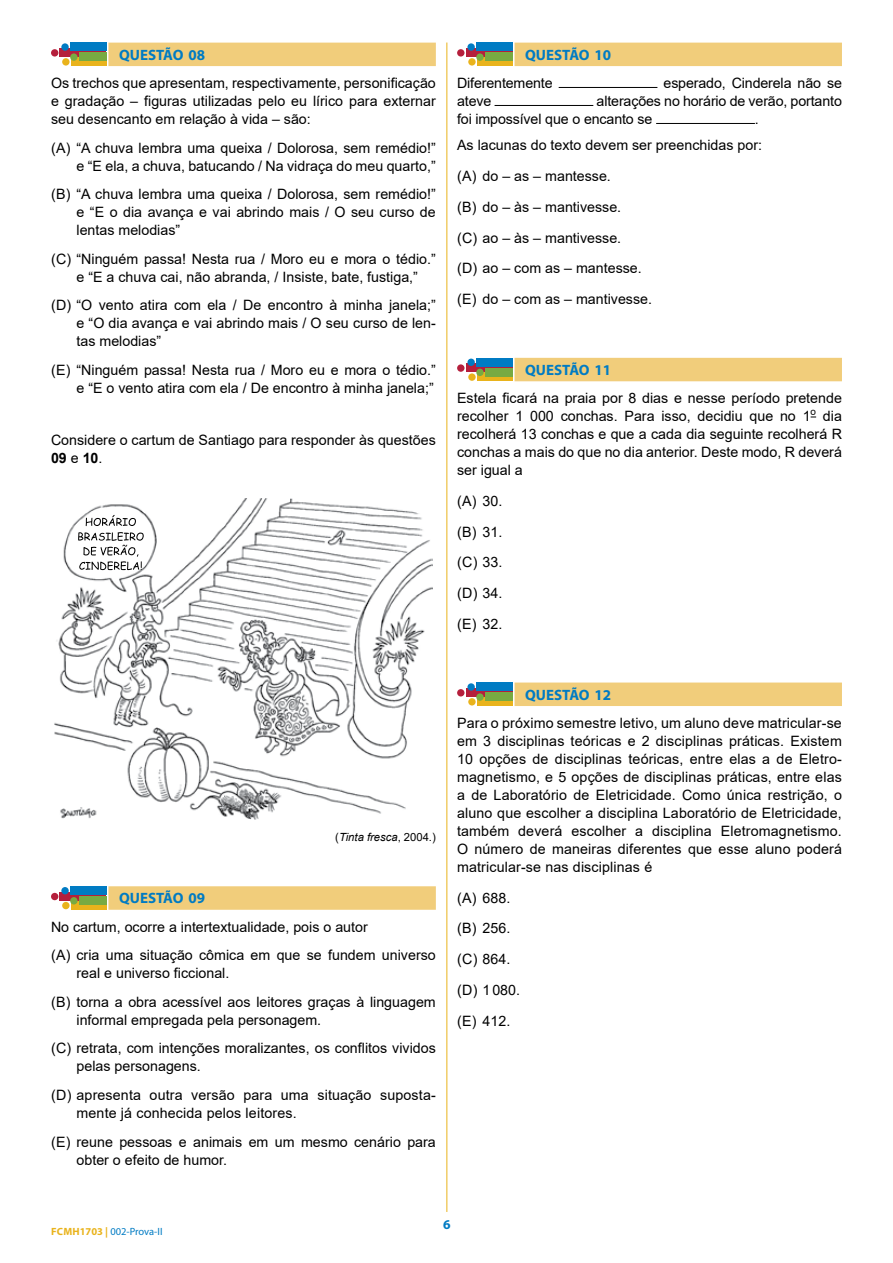
<style>
.page{position:relative;width:893px;height:1263px;background:#fff}
.page>*{position:absolute;margin:0;border:0;box-sizing:border-box;transform-origin:0 0}
.t1{font:700 15px "Myriad Pro";color:#007bc3}
.t2{font:14.25px/18px "Arial";color:#000}
.t3{font:700 13.5px "Myriad Pro";color:#007bc3}
.t4{font:italic 11.25px "Arial";color:#000}
.t5{font:10.5px "Myriad Pro";letter-spacing:-.005em;color:#007bc3}
.s1{font-weight:700}
.s2{font-style:normal}
.s3{font-weight:700;color:#e9b31c}
</style>
<div class="page">
<hr style="left:446px;top:43px;width:1px;height:1169px;background:#e9b31c">
<div style="left:514px;top:43px;width:328px;height:23px;background:#f1cd7b"></div>
<hr style="left:559px;top:87px;width:98px;height:1px;background:#000">
<hr style="left:495px;top:105px;width:98px;height:1px;background:#000">
<hr style="left:656px;top:123px;width:99px;height:1px;background:#000">
<div style="left:514px;top:358px;width:328px;height:23px;background:#f1cd7b"></div>
<div style="left:514px;top:682px;width:328px;height:24px;background:#f1cd7b"></div>
<svg style="left:466px;top:48px;width:46px;height:9px"></svg>
<div style="left:457px;top:49px;width:7px;height:8px;background:#b51f3c;border-radius:50%"></div>
<div style="left:477px;top:57px;width:35px;height:9px;background:#e9b31c"></div>
<div style="left:468px;top:58px;width:8px;height:8px;background:#e9b31c;border-radius:50%"></div>
<div style="left:476px;top:43px;width:36px;height:8px;background:#007bc3"></div>
<div style="left:467px;top:43px;width:8px;height:8px;background:#007bc3;border-radius:50%"></div>
<div style="left:485px;top:53px;width:27px;height:8px;background:#78aa42"></div>
<div style="left:476px;top:53px;width:8px;height:8px;background:#78aa42;border-radius:50%"></div>
<svg style="left:466px;top:364px;width:46px;height:8px"></svg>
<div style="left:457px;top:364px;width:7px;height:8px;background:#b51f3c;border-radius:50%"></div>
<svg style="left:477px;top:373px;width:35px;height:8px"></svg>
<div style="left:468px;top:373px;width:8px;height:8px;background:#e9b31c;border-radius:50%"></div>
<div style="left:476px;top:358px;width:36px;height:8px;background:#007bc3"></div>
<div style="left:467px;top:359px;width:8px;height:7px;background:#007bc3;border-radius:50%"></div>
<div style="left:485px;top:368px;width:27px;height:8px;background:#78aa42"></div>
<div style="left:476px;top:369px;width:8px;height:7px;background:#78aa42;border-radius:50%"></div>
<div style="left:466px;top:688px;width:46px;height:9px;background:#b51f3c"></div>
<div style="left:457px;top:689px;width:7px;height:7px;background:#b51f3c;border-radius:50%"></div>
<div style="left:477px;top:697px;width:35px;height:9px;background:#e9b31c"></div>
<div style="left:468px;top:698px;width:8px;height:7px;background:#e9b31c;border-radius:50%"></div>
<div style="left:476px;top:682px;width:36px;height:9px;background:#007bc3"></div>
<div style="left:467px;top:683px;width:8px;height:8px;background:#007bc3;border-radius:50%"></div>
<div style="left:485px;top:692px;width:27px;height:9px;background:#78aa42"></div>
<div style="left:476px;top:693px;width:8px;height:8px;background:#78aa42;border-radius:50%"></div>
<div style="left:108px;top:43px;width:328px;height:23px;background:#f1cd7b"></div>
<div style="left:108px;top:886px;width:328px;height:24px;background:#f1cd7b"></div>
<img style="left:54px;top:498px;width:378px;height:322px">
<svg style="left:86px;top:515px;width:50px;height:11px"></svg>
<svg style="left:78px;top:532px;width:66px;height:38px"></svg>
<svg style="left:60px;top:48px;width:46px;height:9px"></svg>
<div style="left:51px;top:49px;width:7px;height:8px;background:#b51f3c;border-radius:50%"></div>
<div style="left:71px;top:57px;width:35px;height:9px;background:#e9b31c"></div>
<div style="left:62px;top:58px;width:8px;height:8px;background:#e9b31c;border-radius:50%"></div>
<div style="left:70px;top:43px;width:36px;height:8px;background:#007bc3"></div>
<div style="left:61px;top:43px;width:8px;height:8px;background:#007bc3;border-radius:50%"></div>
<div style="left:79px;top:53px;width:27px;height:8px;background:#78aa42"></div>
<div style="left:70px;top:53px;width:8px;height:8px;background:#78aa42;border-radius:50%"></div>
<div style="left:60px;top:892px;width:46px;height:8px;background:#b51f3c"></div>
<div style="left:51px;top:893px;width:7px;height:7px;background:#b51f3c;border-radius:50%"></div>
<div style="left:71px;top:901px;width:35px;height:8px;background:#e9b31c"></div>
<div style="left:62px;top:902px;width:8px;height:7px;background:#e9b31c;border-radius:50%"></div>
<div style="left:70px;top:886px;width:36px;height:9px;background:#007bc3"></div>
<div style="left:61px;top:887px;width:8px;height:7px;background:#007bc3;border-radius:50%"></div>
<div style="left:79px;top:896px;width:27px;height:9px;background:#78aa42"></div>
<div style="left:70px;top:897px;width:8px;height:7px;background:#78aa42;border-radius:50%"></div>
<p class="t1" style="left:119px;top:45px;width:88px">QUESTÃO 08</p>
<p class="t2" style="left:51px;top:74px;width:386px;text-align:justify">Os trechos que apresentam, respectivamente, personificação e gradação – figuras utilizadas pelo eu lírico para externar seu desencanto em relação à vida – são:</p>
<p class="t2" style="left:51px;top:138px;width:386px;text-align:right">(A) “A chuva lembra uma queixa / Dolorosa, sem remédio!” e “E ela, a chuva, batucando / Na vidraça do meu quarto,”</p>
<p class="t2" style="left:77px;top:185px;width:361px;text-align:justify;text-indent:-26px">(B) “A chuva lembra uma queixa / Dolorosa, sem remédio!” e “E o dia avança e vai abrindo mais / O seu curso de lentas melodias”</p>
<p class="t2" style="left:51px;top:250px;width:386px;text-align:center">(C) “Ninguém passa! Nesta rua / Moro eu e mora o tédio.” e “E a chuva cai, não abranda, / Insiste, bate, fustiga,”</p>
<p class="t2" style="left:77px;top:296px;width:361px;text-align:justify;text-indent:-26px">(D) “O vento atira com ela / De encontro à minha janela;” e “O dia avança e vai abrindo mais / O seu curso de len&shy;tas melodias”</p>
<p class="t2" style="left:51px;top:361px;width:386px;text-align:right">(E) “Ninguém passa! Nesta rua / Moro eu e mora o tédio.” e “E o vento atira com ela / De encontro à minha janela;”</p>
<p class="t2" style="left:51px;top:431px;width:386px">Considere o cartum de Santiago para responder às questões<br><span class="s1">09</span> e <span class="s1">10</span>.</p>
<p class="t1" style="left:525px;top:45px;width:88px">QUESTÃO 10</p>
<p class="t2" style="left:457px;top:74px;width:97px">Diferentemente</p>
<p class="t2" style="left:663px;top:74px;width:180px">esperado, Cinderela não se</p>
<p class="t2" style="left:457px;top:92px;width:36px">ateve</p>
<p class="t2" style="left:457px;top:92px;width:386px;text-indent:139px">alterações no horário de verão, portanto foi impossível que o encanto se</p>
<p class="t2" style="left:457px;top:106px;width:306px;line-height:26.5px;text-align:right">.<br>As lacunas do texto devem ser preenchidas por:</p>
<p class="t2" style="left:457px;top:161px;width:196px;line-height:30.8px">(A) do – as – mantesse.<br>(B) do – às – mantivesse.<br>(C) ao – às – mantivesse.<br>(D) ao – com as – mantesse. (E) do – com as – mantivesse.</p>
<p class="t1" style="left:525px;top:360px;width:88px">QUESTÃO 11</p>
<p class="t2" style="left:457px;top:389px;width:386px;text-align:justify">Estela ficará na praia por 8 dias e nesse período pretende recolher 1 000 conchas. Para isso, decidiu que no 1<sup>o</sup> dia recolherá 13 conchas e que a cada dia seguinte recolherá R conchas a mais do que no dia anterior. Deste modo, R deverá ser igual a</p>
<p class="t2" style="left:457px;top:485px;width:47px;line-height:30.8px;text-align:justify">(A) 30. (B) 31. (C) 33. (D) 34. (E) 32.</p>
<p class="t4" style="left:335px;top:830px;width:102px"><span class="s2">(</span>Tinta fresca<span class="s2">, 2004.)</span></p>
<p class="t1" style="left:119px;top:888px;width:88px">QUESTÃO 09</p>
<p class="t2" style="left:51px;top:912px;width:386px;line-height:28.7px">No cartum, ocorre a intertextualidade, pois o autor<br>(A) cria uma situação cômica em que se fundem universo</p>
<p class="t2" style="left:51px;top:959px;width:386px;line-height:28.7px;text-indent:26px">real e universo ficcional.<br>(B) torna a obra acessível aos leitores graças à linguagem</p>
<p class="t2" style="left:51px;top:1005px;width:386px;line-height:28.7px;text-indent:26px">informal empregada pela personagem.<br>(C) retrata, com intenções moralizantes, os conflitos vividos</p>
<p class="t2" style="left:51px;top:1052px;width:385px;line-height:28.7px;text-indent:26px">pelas personagens.<br>(D) apresenta outra versão para uma situação suposta-</p>
<p class="t2" style="left:51px;top:1099px;width:386px;line-height:28.7px;text-indent:26px">mente já conhecida pelos leitores.<br>(E) reune pessoas e animais em um mesmo cenário para</p>
<p class="t2" style="left:77px;top:1151px;width:152px">obter o efeito de humor.</p>
<p class="t1" style="left:525px;top:685px;width:88px">QUESTÃO 12</p>
<p class="t2" style="left:457px;top:714px;width:386px;text-align:justify">Para o próximo semestre letivo, um aluno deve matricular-se em 3 disciplinas teóricas e 2 disciplinas práticas. Existem 10 opções de disciplinas teóricas, entre elas a de Eletro&shy;magnetismo, e 5 opções de disciplinas práticas, entre elas a de Laboratório de Eletricidade. Como única restrição, o aluno que escolher a disciplina Laboratório de Eletricidade, também deverá escolher a disciplina Eletromagnetismo.<br>O número de maneiras diferentes que esse aluno poderá matricular-se nas disciplinas é</p>
<p class="t2" style="left:457px;top:882px;width:64px;line-height:30.8px">(A) 688. (B) 256. (C) 864. (D) 1080. (E) 412.</p>
<p class="t5" style="left:51px;top:1225px;width:113px"><span class="s3">fcmh1703 |</span> 002-Prova-II</p>
<p class="t3" style="left:443px;top:1216px;width:9px">6</p>
</div>
